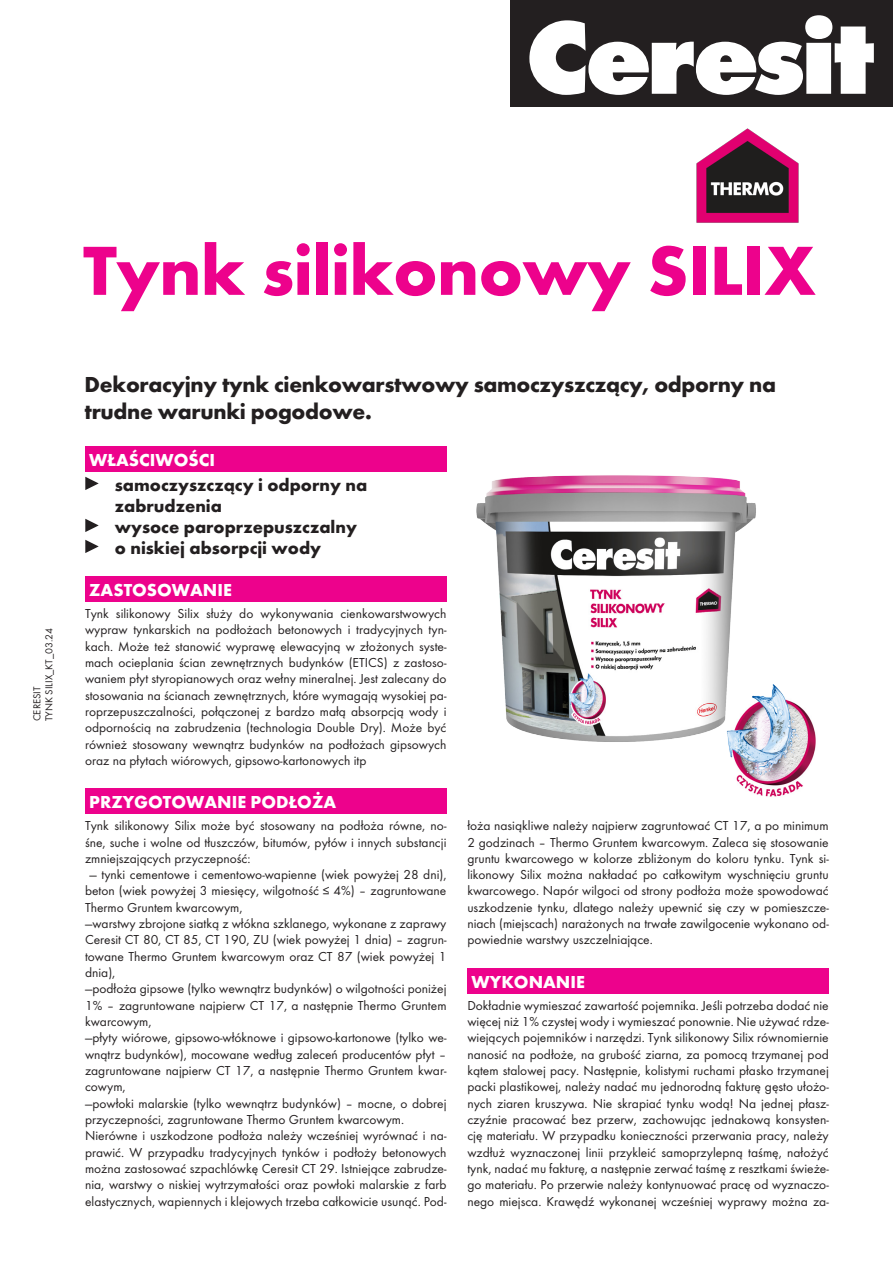
<style>
.page{position:relative;width:893px;height:1263px;background:#fff}
.page>*{position:absolute;margin:0;border:0;box-sizing:border-box;transform-origin:0 0}
.t1{font:700 72px "Futura TCE";letter-spacing:-.01em;color:#ed028c}
._2_-_Podtytul{font:700 22.5px "Futura TCE";letter-spacing:-.015em;color:#231f20}
._3_-_Wlasciwosci{font:700 18px/21px "Futura TCE";color:#231f20}
.t2{font:700 18px "Futura TCE";color:#fff}
._4_-_Tekst_opisowy{font:13.5px/16.4px "Futura TCE";color:#231f20;text-align:justify}
.t3{font:10.5px "Futura TCE";color:#231f20}
</style>
<div class="page">
<div style="left:510px;top:0;width:383px;height:107px;background:#231f20"></div>
<svg style="left:529px;top:15px;width:345px;height:80px"></svg>
<div style="left:85px;top:446px;width:361px;height:26px;background:#ed028c"></div>
<svg style="left:85px;top:477px;width:14px;height:13px"></svg>
<svg style="left:85px;top:519px;width:14px;height:13px"></svg>
<svg style="left:85px;top:540px;width:14px;height:13px"></svg>
<div style="left:85px;top:576px;width:361px;height:25px;background:#ed028c"></div>
<div style="left:85px;top:788px;width:361px;height:26px;background:#ed028c"></div>
<div style="left:467px;top:968px;width:362px;height:25px;background:#ed028c"></div>
<img style="left:446px;top:449px;width:310px;height:293px">
<img style="left:710px;top:683px;width:106px;height:114px">
<img style="left:696px;top:128px;width:103px;height:95px">
<p class="t3" style="left:43px;top:721px;width:95px;rotate:-90deg">TYNK SILIX_KT_03.24</p>
<p class="t3" style="left:31px;top:721px;width:36px;rotate:-90deg">CERESIT</p>
<p class="t1" style="left:83px;top:226px;width:734px">Tynk silikonowy SILIX</p>
<p class="_2_-_Podtytul" style="left:85px;top:370px;width:693px">Dekoracyjny tynk cienkowarstwowy samoczyszczący, odporny na</p>
<p class="_2_-_Podtytul" style="left:85px;top:397px;width:289px">trudne warunki pogodowe.</p>
<p class="t2" style="left:89px;top:449px;width:127px">WŁAŚCIWOŚCI</p>
<p class="_3_-_Wlasciwosci" style="left:115px;top:474px;width:254px">samoczyszczący i odporny na zabrudzenia</p>
<p class="_3_-_Wlasciwosci" style="left:115px;top:516px;width:244px">wysoce paroprzepuszczalny</p>
<p class="_3_-_Wlasciwosci" style="left:115px;top:537px;width:208px">o niskiej absorpcji wody</p>
<p class="t2" style="left:89px;top:579px;width:144px">ZASTOSOWANIE</p>
<p class="_4_-_Tekst_opisowy" style="left:85px;top:605px;width:363px">Tynk silikonowy Silix służy do wykonywania cienkowarstwowych wypraw tynkarskich na podłożach betonowych i tradycyjnych tyn&shy;kach. Może też stanowić wyprawę elewacyjną w złożonych syste&shy;mach ocieplania ścian zewnętrznych budynków (ETICS) z zastoso&shy;waniem płyt styropianowych oraz wełny mineralnej. Jest zalecany do stosowania na ścianach zewnętrznych, które wymagają wysokiej pa&shy;roprzepuszczalności, połączonej z bardzo małą absorpcją wody i odpornością na zabrudzenia (technologia Double Dry). Może być również stosowany wewnątrz budynków na podłożach gipsowych oraz na płytach wiórowych, gipsowo-kartonowych itp</p>
<p class="t2" style="left:89px;top:791px;width:248px">PRZYGOTOWANIE PODŁOŻA</p>
<p class="_4_-_Tekst_opisowy" style="left:85px;top:817px;width:363px">Tynk silikonowy Silix może być stosowany na podłoża równe, no&shy;śne, suche i wolne od tłuszczów, bitumów, pyłów i innych substancji zmniejszających przyczepność:</p>
<p class="_4_-_Tekst_opisowy" style="left:85px;top:866px;width:363px;text-indent:5px">— tynki cementowe i cementowo-wapienne (wiek powyżej 28 dni), beton (wiek powyżej 3 miesięcy, wilgotność ≤ 4%) – zagruntowane Thermo Gruntem kwarcowym,</p>
<p class="_4_-_Tekst_opisowy" style="left:85px;top:915px;width:363px">—warstwy zbrojone siatką z włókna szklanego, wykonane z zaprawy Ceresit CT 80, CT 85, CT 190, ZU (wiek powyżej 1 dnia) – zagrun&shy;towane Thermo Gruntem kwarcowym oraz CT 87 (wiek powyżej 1 dnia),</p>
<p class="_4_-_Tekst_opisowy" style="left:85px;top:981px;width:363px">—podłoża gipsowe (tylko wewnątrz budynków) o wilgotności poniżej 1% – zagruntowane najpierw CT 17, a następnie Thermo Gruntem kwarcowym,</p>
<p class="_4_-_Tekst_opisowy" style="left:85px;top:1030px;width:363px">—płyty wiórowe, gipsowo-włóknowe i gipsowo-kartonowe (tylko we&shy;wnątrz budynków), mocowane według zaleceń producentów płyt – zagruntowane najpierw CT 17, a następnie Thermo Gruntem kwar&shy;cowym,</p>
<p class="_4_-_Tekst_opisowy" style="left:85px;top:1095px;width:363px">—powłoki malarskie (tylko wewnątrz budynków) – mocne, o dobrej przyczepności, zagruntowane Thermo Gruntem kwarcowym.</p>
<p class="_4_-_Tekst_opisowy" style="left:85px;top:1128px;width:363px">Nierówne i uszkodzone podłoża należy wcześniej wyrównać i na&shy;prawić. W przypadku tradycyjnych tynków i podłoży betonowych można zastosować szpachlówkę Ceresit CT 29. Istniejące zabrudze&shy;nia, warstwy o niskiej wytrzymałości oraz powłoki malarskie z farb elastycznych, wapiennych i klejowych trzeba całkowicie usunąć. Pod-</p>
<p class="_4_-_Tekst_opisowy" style="left:467px;top:817px;width:363px">łoża nasiąkliwe należy najpierw zagruntować CT 17, a po minimum 2 godzinach – Thermo Gruntem kwarcowym. Zaleca się stosowanie gruntu kwarcowego w kolorze zbliżonym do koloru tynku. Tynk si&shy;likonowy Silix można nakładać po całkowitym wyschnięciu gruntu kwarcowego. Napór wilgoci od strony podłoża może spowodować uszkodzenie tynku, dlatego należy upewnić się czy w pomieszcze&shy;niach (miejscach) narażonych na trwałe zawilgocenie wykonano od&shy;powiednie warstwy uszczelniające.</p>
<p class="t2" style="left:472px;top:971px;width:115px">WYKONANIE</p>
<p class="_4_-_Tekst_opisowy" style="left:467px;top:997px;width:363px">Dokładnie wymieszać zawartość pojemnika. Jeśli potrzeba dodać nie więcej niż 1% czystej wody i wymieszać ponownie. Nie używać rdze&shy;wiejących pojemników i narzędzi. Tynk silikonowy Silix równomiernie nanosić na podłoże, na grubość ziarna, za pomocą trzymanej pod kątem stalowej pacy. Następnie, kolistymi ruchami płasko trzymanej packi plastikowej, należy nadać mu jednorodną fakturę gęsto ułożo&shy;nych ziaren kruszywa. Nie skrapiać tynku wodą! Na jednej płasz&shy;czyźnie pracować bez przerw, zachowując jednakową konsysten&shy;cję materiału. W przypadku konieczności przerwania pracy, należy wzdłuż wyznaczonej linii przykleić samoprzylepną taśmę, nałożyć tynk, nadać mu fakturę, a następnie zerwać taśmę z resztkami świeże&shy;go materiału. Po przerwie należy kontynuować pracę od wyznaczo&shy;nego miejsca. Krawędź wykonanej wcześniej wyprawy można za-</p>
</div>
